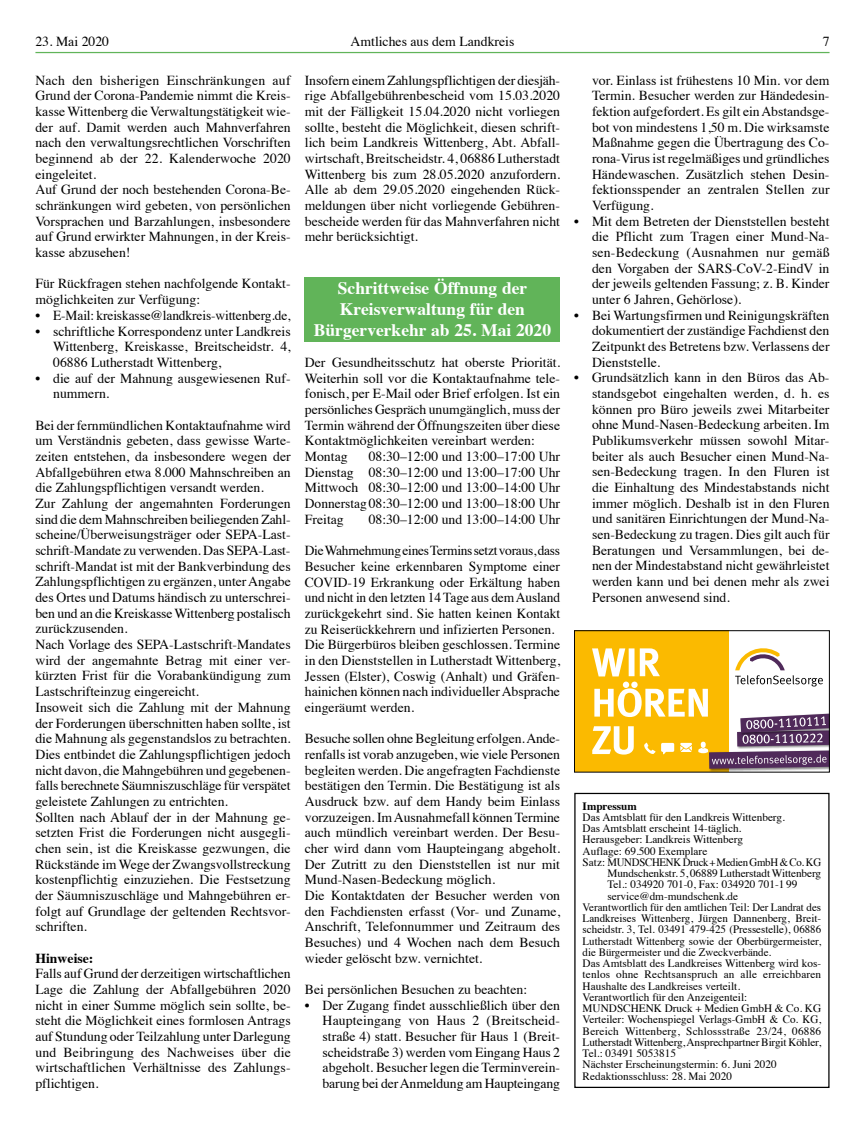
<style>
.page{position:relative;width:865px;height:1127px;background:#fff}
.page>*{position:absolute;margin:0;border:0;box-sizing:border-box;transform-origin:0 0}
.t1{font:700 17.5px/21px "Times";color:#fff;text-align:center}
.t2{font:13.75px/15.6px "Times";color:#000;text-align:justify}
.t3{font:700 13.75px "Times";color:#000}
.t4{font:11.25px "Times";color:#000}
.t5{font:11.25px "Times";letter-spacing:.02em;color:#000}
.t6{font:11.25px "Times";letter-spacing:-.025em;color:#000}
.t7{font:700 11.25px "Times";color:#000}
</style>
<div class="page">
<hr style="left:35px;top:52px;width:794px;height:1px;background:#61b459">
<div style="left:305px;top:277px;width:255px;height:65px;background:#61b459"></div>
<div style="left:574px;top:793px;width:255px;height:295px;border:1px solid #000"></div>
<div style="left:574px;top:630px;width:155px;height:142px;background:#fbba00"></div>
<div style="left:708px;top:750px;width:121px;height:21px;background:#000;opacity:.45"></div>
<div style="left:574px;top:630px;width:255px;height:142px;border:1px solid #000"></div>
<svg style="left:592px;top:644px;width:237px;height:125px"></svg>
<p class="t2" style="left:35px;top:32px;width:75px">23. Mai 2020</p>
<p class="t2" style="left:350px;top:32px;width:165px">Amtliches aus dem Landkreis</p>
<p class="t2" style="left:822px;top:32px;width:8px">7</p>
<p class="t2" style="left:592px;top:71px;width:239px">vor. Einlass ist frühestens 10 Min. vor dem Termin. Besucher werden zur Händedesin&shy;fektion aufgefordert. Es gilt ein Abstandsge&shy;bot von mindestens 1,50 m. Die wirksamste Maßnahme gegen die Übertragung des Co&shy;rona-Virus ist regelmäßiges und gründliches Händewaschen. Zusätzlich stehen Desin&shy;fektionsspender an zentralen Stellen zur Verfügung.</p>
<p class="t2" style="left:592px;top:212px;width:239px;text-indent:-18px">• Mit dem Betreten der Dienststellen besteht die Pflicht zum Tragen einer Mund-Na&shy;sen-Bedeckung (Ausnahmen nur gemäß den Vorgaben der SARS-CoV-2-EindV in der jeweils geltenden Fassung; z. B. Kinder unter 6 Jahren, Gehörlose).</p>
<p class="t2" style="left:592px;top:306px;width:239px;text-indent:-18px">• Bei Wartungsfirmen und Reinigungskräften dokumentiert der zuständige Fachdienst den Zeitpunkt des Betretens bzw. Verlassens der Dienststelle.</p>
<p class="t2" style="left:592px;top:369px;width:239px;text-indent:-18px">• Grundsätzlich kann in den Büros das Ab&shy;standsgebot eingehalten werden, d. h. es können pro Büro jeweils zwei Mitarbeiter ohne Mund-Nasen-Bedeckung arbeiten. Im Publikumsverkehr müssen sowohl Mitar&shy;beiter als auch Besucher einen Mund-Na&shy;sen-Bedeckung tragen. In den Fluren ist die Einhaltung des Mindestabstands nicht immer möglich. Deshalb ist in den Fluren und sanitären Einrichtungen der Mund-Na&shy;sen-Bedeckung zu tragen. Dies gilt auch für Beratungen und Versammlungen, bei de&shy;nen der Mindestabstand nicht gewährleistet werden kann und bei denen mehr als zwei Personen anwesend sind.</p>
<p class="t2" style="left:35px;top:71px;width:257px;text-align:left">Nach den bisherigen Einschränkungen auf Grund der Corona-Pandemie nimmt die Kreis&shy;kasse Wittenberg die Verwaltungstätigkeit wie&shy;der auf. Damit werden auch Mahnverfahren nach den verwaltungsrechtlichen Vorschriften beginnend ab der 22. Kalenderwoche 2020 eingeleitet.<br>Auf Grund der noch bestehenden Corona-Be&shy;schränkungen wird gebeten, von persönlichen Vorsprachen und Barzahlungen, insbesondere auf Grund erwirkter Mahnungen, in der Kreis&shy;kasse abzusehen!</p>
<p class="t2" style="left:35px;top:275px;width:257px">Für Rückfragen stehen nachfolgende Kontakt&shy;möglichkeiten zur Verfügung:</p>
<p class="t2" style="left:35px;top:306px;width:257px">• E-Mail: kreiskasse@landkreis-wittenberg.de,</p>
<p class="t2" style="left:53px;top:322px;width:239px;text-indent:-18px">• schriftliche Korrespondenz unter Landkreis Wittenberg, Kreiskasse, Breitscheidstr. 4, 06886 Lutherstadt Wittenberg,</p>
<p class="t2" style="left:53px;top:369px;width:239px;text-indent:-18px">• die auf der Mahnung ausgewiesenen Ruf&shy;nummern.</p>
<p class="t2" style="left:35px;top:416px;width:257px;text-align:left">Bei der fernmündlichen Kontaktaufnahme wird um Verständnis gebeten, dass gewisse Warte&shy;zeiten entstehen, da insbesondere wegen der Abfallgebühren etwa 8.000 Mahnschreiben an die Zahlungspflichtigen versandt werden.<br>Zur Zahlung der angemahnten Forderungen sind die dem Mahnschreiben beiliegenden Zahl&shy;scheine/Überweisungsträger oder SEPA-Last&shy;schrift-Mandate zu verwenden. Das SEPA-Last&shy;schrift-Mandat ist mit der Bankverbindung des Zahlungspflichtigen zu ergänzen, unter Angabe des Ortes und Datums händisch zu unterschrei&shy;ben und an die Kreiskasse Wittenberg postalisch zurückzusenden.<br>Nach Vorlage des SEPA-Lastschrift-Mandates wird der angemahnte Betrag mit einer ver&shy;kürzten Frist für die Vorabankündigung zum Lastschrifteinzug eingereicht.<br>Insoweit sich die Zahlung mit der Mahnung der Forderungen überschnitten haben sollte, ist die Mahnung als gegenstandslos zu betrachten.<br>Dies entbindet die Zahlungspflichtigen jedoch nicht davon, die Mahngebühren und gegebenen&shy;falls berechnete Säumniszuschläge für verspätet geleistete Zahlungen zu entrichten.<br>Sollten nach Ablauf der in der Mahnung ge&shy;setzten Frist die Forderungen nicht ausgegli&shy;chen sein, ist die Kreiskasse gezwungen, die Rückstände im Wege der Zwangsvollstreckung kostenpflichtig einzuziehen. Die Festsetzung der Säumniszuschläge und Mahngebühren er&shy;folgt auf Grundlage der geltenden Rechtsvor&shy;schriften.</p>
<p class="t3" style="left:35px;top:945px;width:60px">Hinweise:</p>
<p class="t2" style="left:35px;top:965px;width:257px">Falls auf Grund der derzeitigen wirtschaftlichen Lage die Zahlung der Abfallgebühren 2020 nicht in einer Summe möglich sein sollte, be&shy;steht die Möglichkeit eines formlosen Antrags auf Stundung oder Teilzahlung unter Darlegung und Beibringung des Nachweises über die wirtschaftlichen Verhältnisse des Zahlungs&shy;pflichtigen.</p>
<p class="t2" style="left:305px;top:71px;width:257px">Insofern einem Zahlungspflichtigen der diesjäh&shy;rige Abfallgebührenbescheid vom 15.03.2020 mit der Fälligkeit 15.04.2020 nicht vorliegen sollte, besteht die Möglichkeit, diesen schrift&shy;lich beim Landkreis Wittenberg, Abt. Abfall&shy;wirtschaft, Breitscheidstr. 4, 06886 Lutherstadt Wittenberg bis zum 28.05.2020 anzufordern.<br>Alle ab dem 29.05.2020 eingehenden Rück&shy;meldungen über nicht vorliegende Gebühren&shy;bescheide werden für das Mahnverfahren nicht mehr berücksichtigt.</p>
<p class="t1" style="left:314px;top:275px;width:239px">Schrittweise Öffnung der<br>Kreisverwaltung für den<br>Bürgerverkehr ab 25. Mai 2020</p>
<p class="t2" style="left:305px;top:353px;width:257px;text-align:left">Der Gesundheitsschutz hat oberste Priorität.<br>Weiterhin soll vor die Kontaktaufnahme tele&shy;fonisch, per E-Mail oder Brief erfolgen. Ist ein persönliches Gespräch unumgänglich, muss der Termin während der Öffnungszeiten über diese Kontaktmöglichkeiten vereinbart werden:<br>Montag</p>
<p class="t2" style="left:305px;top:447px;width:257px;text-indent:64px">08:30–12:00 und 13:00–17:00 Uhr Dienstag 08:30–12:00 und 13:00–17:00 Uhr Mittwoch 08:30–12:00 und 13:00–14:00 Uhr Donnerstag08:30–12:00 und 13:00–18:00 Uhr Freitag</p>
<p class="t2" style="left:368px;top:510px;width:193px">08:30–12:00 und 13:00–14:00 Uhr</p>
<p class="t2" style="left:305px;top:541px;width:257px;text-align:left">Die Wahrnehmung eines Termins setzt voraus, dass Besucher keine erkennbaren Symptome einer COVID-19 Erkrankung oder Erkältung haben und nicht in den letzten 14 Tage aus dem Ausland zurückgekehrt sind. Sie hatten keinen Kontakt zu Reiserückkehrern und infizierten Personen.<br>Die Bürgerbüros bleiben geschlossen. Termine in den Dienststellen in Lutherstadt Wittenberg, Jessen (Elster), Coswig (Anhalt) und Gräfen&shy;hainichen können nach individueller Absprache eingeräumt werden.</p>
<p class="t2" style="left:305px;top:729px;width:257px;text-align:left">Besuche sollen ohne Begleitung erfolgen. Ande&shy;renfalls ist vorab anzugeben, wie viele Personen begleiten werden. Die angefragten Fachdienste bestätigen den Termin. Die Bestätigung ist als Ausdruck bzw. auf dem Handy beim Einlass vorzuzeigen. Im Ausnahmefall können Termine auch mündlich vereinbart werden. Der Besu&shy;cher wird dann vom Haupteingang abgeholt.<br>Der Zutritt zu den Dienststellen ist nur mit Mund-Nasen-Bedeckung möglich.<br>Die Kontaktdaten der Besucher werden von den Fachdiensten erfasst (Vor- und Zuname, Anschrift, Telefonnummer und Zeitraum des Besuches) und 4 Wochen nach dem Besuch wieder gelöscht bzw. vernichtet.</p>
<p class="t2" style="left:305px;top:980px;width:224px">Bei persönlichen Besuchen zu beachten:</p>
<p class="t2" style="left:322px;top:996px;width:239px;text-indent:-18px">• Der Zugang findet ausschließlich über den Haupteingang von Haus 2 (Breitscheid&shy;straße 4) statt. Besucher für Haus 1 (Breit&shy;scheidstraße 3) werden vom Eingang Haus 2 abgeholt. Besucher legen die Terminverein&shy;barung bei der Anmeldung am Haupteingang</p>
<p class="t7" style="left:582px;top:795px;width:56px">Impressum</p>
<p class="t4" style="left:582px;top:806px;width:204px">Das Amtsblatt für den Landkreis Wittenberg.</p>
<p class="t4" style="left:582px;top:818px;width:160px">Das Amtsblatt erscheint 14-täglich.</p>
<p class="t4" style="left:582px;top:829px;width:162px">Herausgeber: Landkreis Wittenberg</p>
<p class="t4" style="left:582px;top:840px;width:126px">Auflage: 69.500 Exemplare</p>
<p class="t6" style="left:582px;top:851px;width:240px">Satz: MUNDSCHENK Druck+Medien GmbH &amp; Co. KG</p>
<p class="t4" style="left:607px;top:863px;width:215px">Mundschenkstr. 5, 06889 Lutherstadt Wittenberg</p>
<p class="t4" style="left:607px;top:874px;width:191px">Tel.: 034920 701-0, Fax: 034920 701-1 99</p>
<p class="t4" style="left:607px;top:885px;width:132px">service@dm-mundschenk.de</p>
<p class="t4" style="left:582px;top:896px;width:240px">Verantwortlich für den amtlichen Teil: Der Landrat des</p>
<p class="t4" style="left:582px;top:908px;width:240px">Landkreises Wittenberg, Jürgen Dannenberg, Breit-</p>
<p class="t4" style="left:582px;top:919px;width:240px">scheidstr. 3, Tel. 03491 479-425 (Pressestelle), 06886</p>
<p class="t4" style="left:582px;top:930px;width:240px">Lutherstadt Wittenberg sowie der Oberbürgermeister,</p>
<p class="t4" style="left:582px;top:941px;width:190px">die Bürgermeister und die Zweckverbände.</p>
<p class="t4" style="left:582px;top:953px;width:240px">Das Amtsblatt des Landkreises Wittenberg wird kos-</p>
<p class="t4" style="left:582px;top:964px;width:240px">tenlos ohne Rechtsanspruch an alle erreichbaren</p>
<p class="t4" style="left:582px;top:975px;width:159px">Haushalte des Landkreises verteilt.</p>
<p class="t4" style="left:582px;top:986px;width:166px">Verantwortlich für den Anzeigenteil:</p>
<p class="t4" style="left:582px;top:998px;width:240px">MUNDSCHENK Druck + Medien GmbH &amp; Co. KG</p>
<p class="t4" style="left:582px;top:1009px;width:240px">Verteiler: Wochenspiegel Verlags-GmbH &amp; Co. KG,</p>
<p class="t5" style="left:582px;top:1020px;width:240px">Bereich Wittenberg, Schlossstraße 23/24, 06886</p>
<p class="t4" style="left:582px;top:1031px;width:240px">Lutherstadt Wittenberg, Ansprechpartner Birgit Köhler,</p>
<p class="t4" style="left:582px;top:1043px;width:95px">Tel.: 03491 5053815</p>
<p class="t4" style="left:582px;top:1054px;width:196px">Nächster Erscheinungstermin: 6. Juni 2020</p>
<p class="t4" style="left:582px;top:1065px;width:151px">Redaktionsschluss: 28. Mai 2020</p>
</div>
